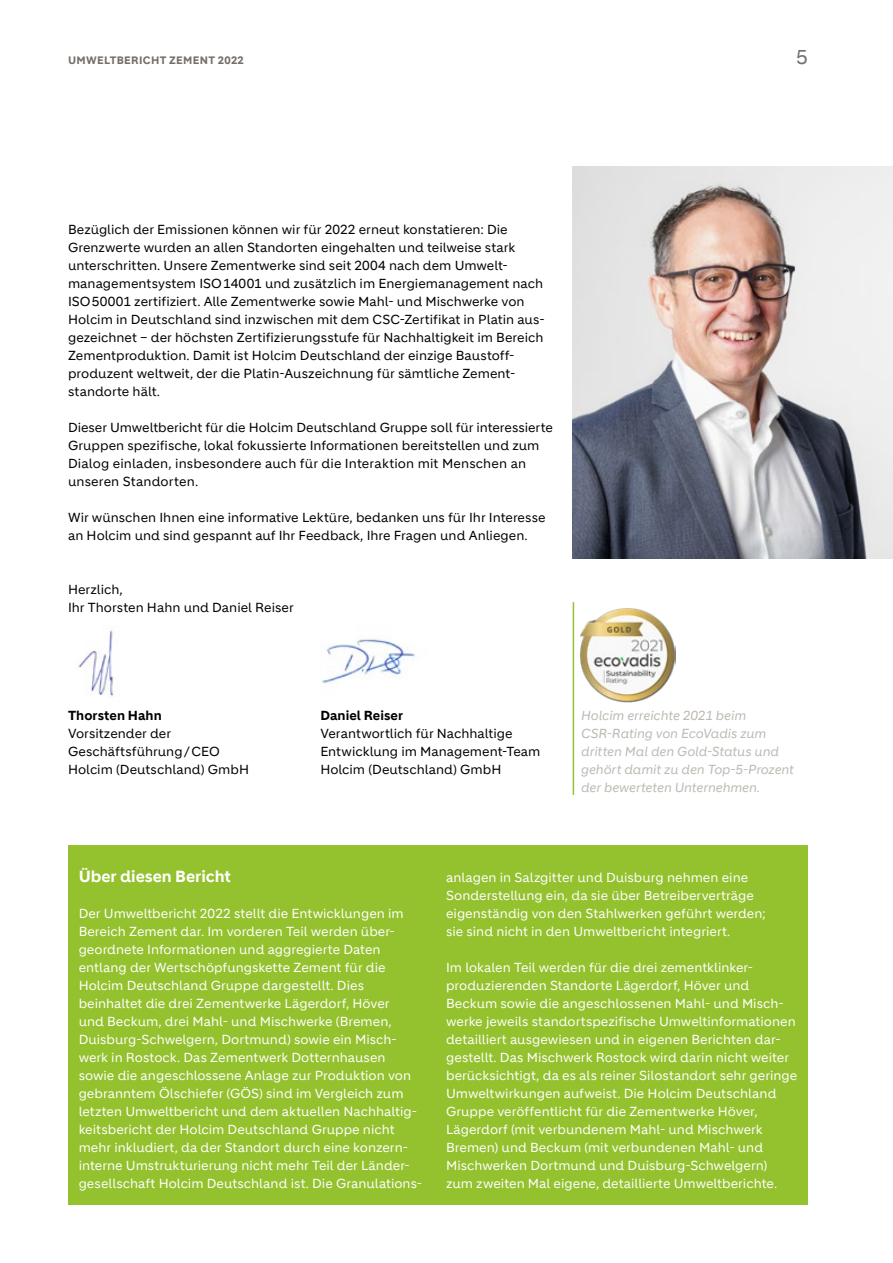
<style>
.page{position:relative;width:893px;height:1263px;background:#fff}
.page>*{position:absolute;margin:0;border:0;box-sizing:border-box;transform-origin:0 0}
.t1{font:19.5px "Holcim";color:#756f6b}
.t2{font:700 15.75px "Holcim";letter-spacing:-.005em;color:#fff}
.t3{font:12.75px/18px "Holcim";color:#fff}
.t4{font:12.75px/18px "Holcim";color:#000}
.t5{font:italic 12.75px/18px "Holcim";letter-spacing:-.01em;color:#beb9b3}
.t6{font:700 12.75px "Holcim";letter-spacing:.005em;color:#000}
.t7{font:700 10.5px "Holcim";letter-spacing:.03em;color:#756f6b}
</style>
<div class="page">
<img style="left:78px;top:630px;width:36px;height:66px">
<hr style="left:573px;top:602px;width:1px;height:193px;background:#94c12e">
<img style="left:579px;top:608px;width:96px;height:94px">
<img style="left:322px;top:637px;width:94px;height:46px">
<img style="left:573px;top:166px;width:320px;height:392px">
<div style="left:68px;top:845px;width:740px;height:360px;background:#94c12e"></div>
<p class="t7" style="left:68px;top:54px;width:177px">UMWELTBERICHT ZEMENT 2022</p>
<h1 class="t1" style="left:796px;top:46px;width:13px">5</h1>
<p class="t4" style="left:68px;top:221px;width:478px">Bezüglich der Emissionen können wir für 2022 erneut konstatieren: Die Grenzwerte wurden an allen Standorten eingehalten und teilweise stark unterschritten. Unsere Zementwerke sind seit 2004 nach dem Umwelt&shy;managementsystem ISO14001 und zusätzlich im Energiemanagement nach ISO50001 zertifiziert. Alle Zementwerke sowie Mahl- und Mischwerke von Holcim in Deutschland sind inzwischen mit dem CSC-Zertifikat in Platin aus&shy;gezeichnet – der höchsten Zertifizierungsstufe für Nachhaltigkeit im Bereich Zementproduktion. Damit ist Holcim Deutschland der einzige Baustoff&shy;produzent weltweit, der die Platin-Auszeichnung für sämtliche Zement&shy;standorte hält.</p>
<p class="t4" style="left:68px;top:419px;width:486px">Dieser Umweltbericht für die Holcim Deutschland Gruppe soll für interessierte Gruppen spezifische, lokal fokussierte Informationen bereitstellen und zum Dialog einladen, insbesondere auch für die Interaktion mit Menschen an unseren Standorten.</p>
<p class="t4" style="left:68px;top:509px;width:479px">Wir wünschen Ihnen eine informative Lektüre, bedanken uns für Ihr Interesse an Holcim und sind gespannt auf Ihr Feedback, Ihre Fragen und Anliegen.</p>
<p class="t4" style="left:68px;top:581px;width:227px">Herzlich,<br>Ihr Thorsten Hahn und Daniel Reiser</p>
<p class="t6" style="left:68px;top:708px;width:95px">Thorsten Hahn</p>
<p class="t4" style="left:68px;top:725px;width:182px">Vorsitzender der<br>Geschäftsführung/CEO<br>Holcim (Deutschland) GmbH</p>
<p class="t6" style="left:320px;top:708px;width:84px">Daniel Reiser</p>
<p class="t4" style="left:320px;top:725px;width:222px">Verantwortlich für Nachhaltige<br>Entwicklung im Management-Team<br>Holcim (Deutschland) GmbH</p>
<p class="t5" style="left:581px;top:707px;width:214px">Holcim erreichte 2021 beim<br>CSR‑Rating von EcoVadis zum dritten Mal den Gold-Status und gehört damit zu den Top-5-Prozent der bewerteten Unternehmen.</p>
<p class="t2" style="left:79px;top:867px;width:154px">Über diesen Bericht</p>
<p class="t3" style="left:79px;top:905px;width:345px">Der Umweltbericht 2022 stellt die Entwicklungen im Bereich Zement dar. Im vorderen Teil werden über&shy;geordnete Informationen und aggregierte Daten entlang der Wertschöpfungskette Zement für die Holcim Deutschland Gruppe dargestellt. Dies beinhaltet die drei Zementwerke Lägerdorf, Höver<br>und Beckum, drei Mahl- und Mischwerke (Bremen, Duisburg-Schwelgern, Dortmund) sowie ein Misch&shy;werk in Rostock. Das Zementwerk Dotternhausen sowie die angeschlossene Anlage zur Produktion von gebranntem Ölschiefer (GÖS) sind im Vergleich zum letzten Umweltbericht und dem aktuellen Nachhaltig&shy;keitsbericht der Holcim Deutschland Gruppe nicht mehr inkludiert, da der Standort durch eine konzern&shy;interne Umstrukturierung nicht mehr Teil der Länder&shy;gesellschaft Holcim Deutschland ist. Die Granulations-</p>
<p class="t3" style="left:446px;top:869px;width:321px">anlagen in Salzgitter und Duisburg nehmen eine Sonderstellung ein, da sie über Betreiberverträge eigenständig von den Stahlwerken geführt werden; sie sind nicht in den Umweltbericht integriert.</p>
<p class="t3" style="left:446px;top:959px;width:353px">Im lokalen Teil werden für die drei zementklinker&shy;produzierenden Standorte Lägerdorf, Höver und Beckum sowie die angeschlossenen Mahl- und Misch&shy;werke jeweils standortspezifische Umweltinformationen detailliert ausgewiesen und in eigenen Berichten dar&shy;gestellt. Das Mischwerk Rostock wird darin nicht weiter berücksichtigt, da es als reiner Silostandort sehr geringe Umweltwirkungen aufweist. Die Holcim Deutschland Gruppe veröffentlicht für die Zementwerke Höver, Lägerdorf (mit verbundenem Mahl- und Mischwerk Bremen) und Beckum (mit verbundenen Mahl- und Mischwerken Dortmund und Duisburg-Schwelgern) zum zweiten Mal eigene, detaillierte Umweltberichte.</p>
</div>
